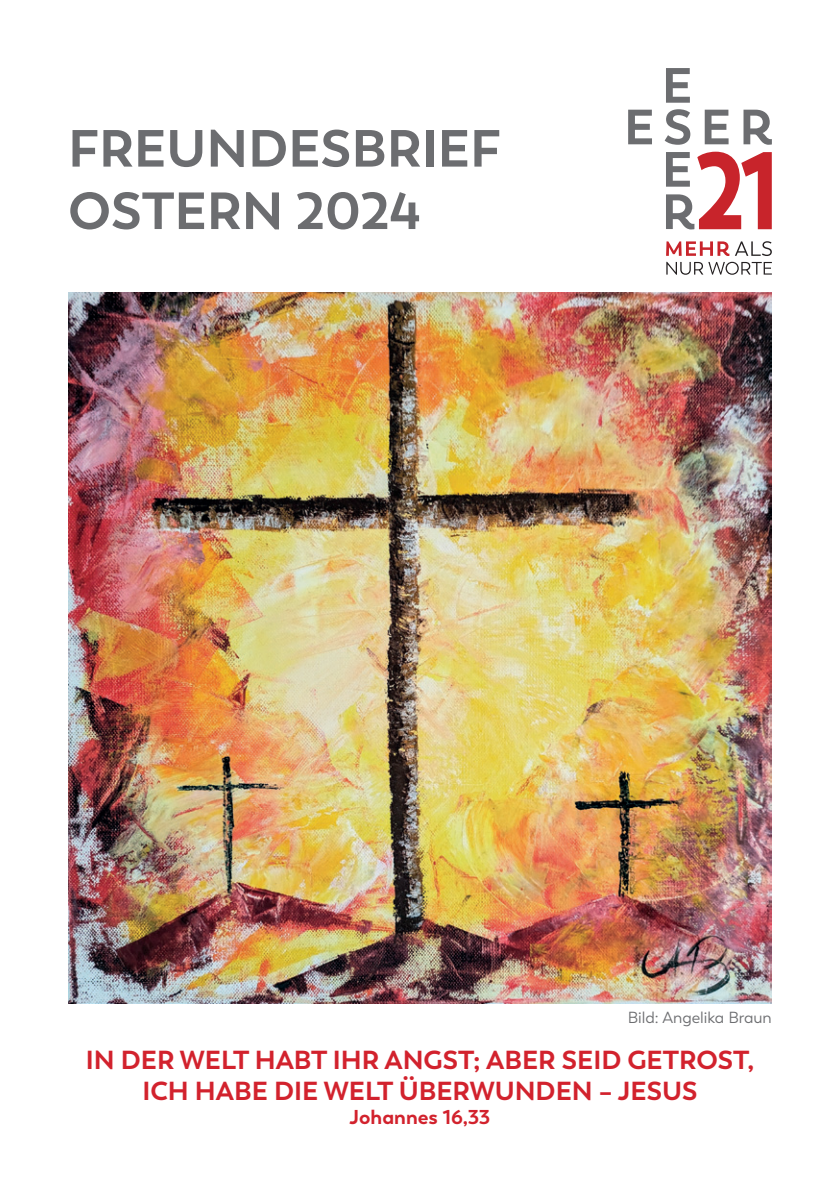
<style>
.page{position:relative;width:840px;height:1191px;background:#fff}
.page>*{position:absolute;margin:0;border:0;box-sizing:border-box;transform-origin:0 0}
.t1{font:700 52px/62.4px "Trenda";color:#6c6d70}
.t2{font:700 26px/31.2px "Trenda";color:#d2222d;text-align:center}
.t3{font:700 20px "Trenda";color:#d2222d}
.t4{font:16px "Trenda";color:#6c6d70}
</style>
<div class="page">
<svg style="left:666px;top:262px;width:105px;height:13px"></svg>
<svg style="left:666px;top:241px;width:105px;height:15px"></svg>
<svg style="left:628px;top:109px;width:143px;height:36px"></svg>
<svg style="left:666px;top:68px;width:23px;height:35px"></svg>
<svg style="left:666px;top:152px;width:105px;height:77px"></svg>
<img style="left:68px;top:292px;width:703px;height:712px">
<h1 class="t1" style="left:68px;top:118px;width:434px">FREUNDESBRIEF<br>OSTERN 2024</h1>
<p class="t4" style="left:627px;top:1008px;width:146px">Bild: Angelika Braun</p>
<p class="t2" style="left:86px;top:1044px;width:669px">IN DER WELT HABT IHR ANGST; ABER SEID GETROST,<br>ICH HABE DIE WELT ÜBERWUNDEN – JESUS</p>
<p class="t3" style="left:349px;top:1104px;width:142px">Johannes 16,33</p>
</div>
